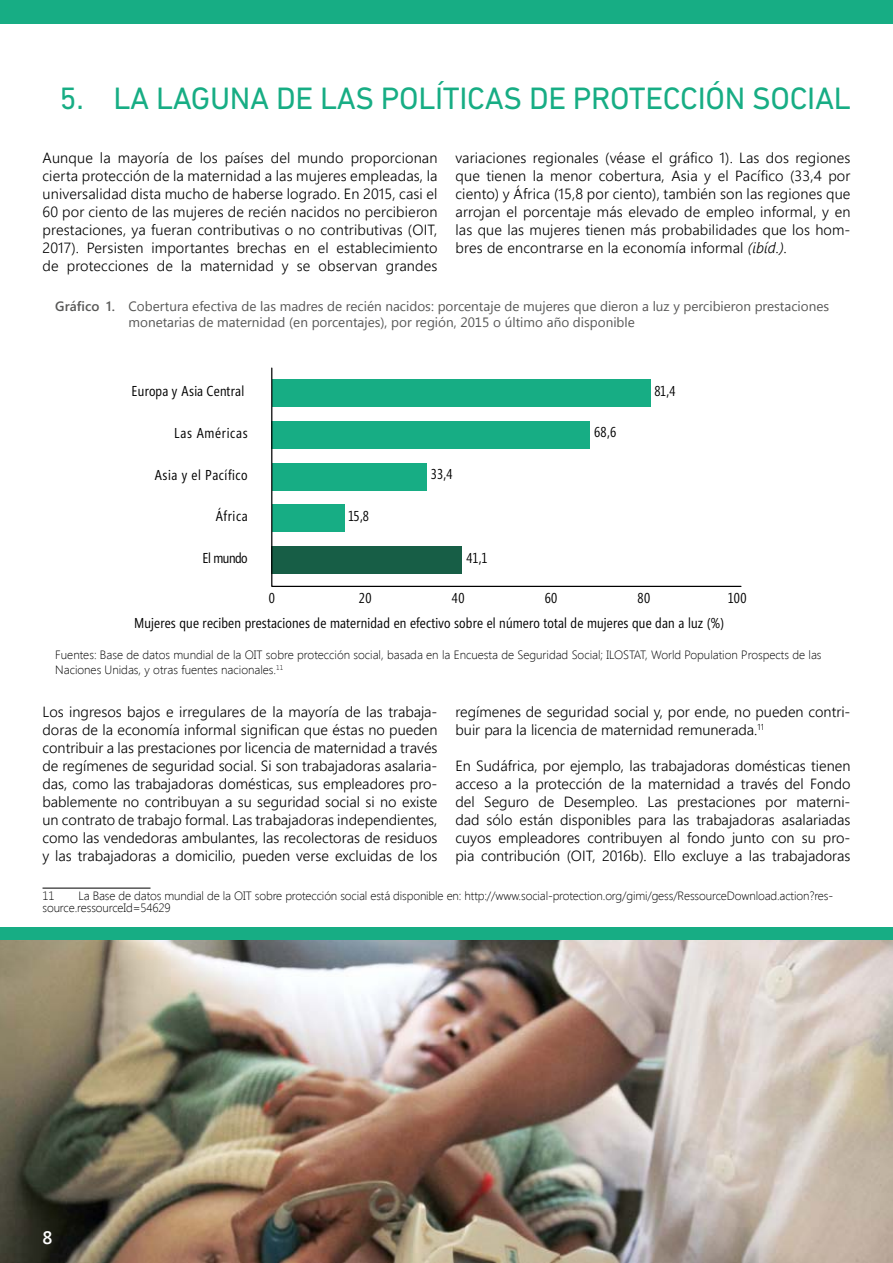
<style>
.page{position:relative;width:893px;height:1263px;background:#fff}
.page>*{position:absolute;margin:0;border:0;box-sizing:border-box;transform-origin:0 0}
.t1{font:31.5px "DIN Next LT Pro";letter-spacing:-.01em;color:#17ad84}
.t2{font:600 18px "Segoe UI";color:#fff}
.t3{font:300 14.7px/18px "Segoe UI";color:#000;text-align:justify}
.t4{font:14.25px "Segoe Condensed";letter-spacing:.015em;color:#000}
.t5{font:14.25px "Segoe Condensed";letter-spacing:.04em;color:#000}
.t6{font:14.25px "Segoe Condensed";letter-spacing:.05em;color:#000}
.t7{font:13.5px/16.2px "Segoe UI";color:#575756}
.t8{font:300 12px/14.4px "Segoe UI";letter-spacing:-.01em;color:#000}
.s1{font-style:italic;font-size:15px}
.s2{font-family:"Segoe WP";font-weight:600}
</style>
<div class="page">
<img style="left:0;top:939px;width:893px;height:324px">
<svg style="left:271px;top:367px;width:471px;height:220px"></svg>
<hr style="left:43px;top:888px;width:108px;height:1px;background:#000">
<div style="left:0;top:0;width:893px;height:23px;background:#17ad84"></div>
<div style="left:0;top:927px;width:893px;height:12px;background:#17ad84"></div>
<h1 class="t1" style="left:60px;top:80px;width:793px">5. LA LAGUNA DE LAS POLÍTICAS DE PROTECCIÓN SOCIAL</h1>
<p class="t3" style="left:43px;top:149px;width:397px">Aunque la mayoría de los países del mundo proporcionan cierta protección de la maternidad a las mujeres empleadas, la universalidad dista mucho de haberse logrado. En 2015, casi el 60 por ciento de las mujeres de recién nacidos no percibieron prestaciones, ya fueran contributivas o no contributivas (OIT, 2017). Persisten importantes brechas en el establecimiento de protecciones de la maternidad y se observan grandes</p>
<p class="t3" style="left:455px;top:149px;width:397px">variaciones regionales (véase el gráfico 1). Las dos regiones que tienen la menor cobertura, Asia y el Pacífico (33,4 por ciento) y África (15,8 por ciento), también son las regiones que arrojan el porcentaje más elevado de empleo informal, y en las que las mujeres tienen más probabilidades que los hom&shy;bres de encontrarse en la economía informal <span class="s1">(ibíd.).</span></p>
<p class="t7" style="left:128px;top:297px;width:702px;text-indent:-73px"><span class="s2">Gráfico 1.</span> Cobertura efectiva de las madres de recién nacidos: porcentaje de mujeres que dieron a luz y percibieron prestaciones monetarias de maternidad (en porcentajes), por región, 2015 o último año disponible</p>
<p class="t4" style="left:131px;top:383px;width:115px">Europa y Asia Central</p>
<p class="t4" style="left:654px;top:382px;width:23px">81,4</p>
<p class="t6" style="left:174px;top:425px;width:75px">Las Américas</p>
<p class="t4" style="left:594px;top:424px;width:24px">68,6</p>
<p class="t5" style="left:155px;top:466px;width:94px">Asia y el Pacífico</p>
<p class="t4" style="left:431px;top:466px;width:23px">33,4</p>
<p class="t4" style="left:216px;top:508px;width:34px">África</p>
<p class="t4" style="left:348px;top:508px;width:22px">15,8</p>
<p class="t4" style="left:202px;top:550px;width:47px">El mundo</p>
<p class="t4" style="left:466px;top:549px;width:23px">41,1</p>
<p class="t4" style="left:269px;top:590px;width:8px">0</p>
<p class="t4" style="left:359px;top:590px;width:14px">20</p>
<p class="t4" style="left:452px;top:590px;width:14px">40</p>
<p class="t4" style="left:545px;top:590px;width:14px">60</p>
<p class="t4" style="left:638px;top:590px;width:14px">80</p>
<p class="t4" style="left:728px;top:590px;width:20px">100</p>
<p class="t4" style="left:134px;top:615px;width:592px">Mujeres que reciben prestaciones de maternidad en efectivo sobre el número total de mujeres que dan a luz (%)</p>
<p class="t8" style="left:55px;top:647px;width:768px">Fuentes: Base de datos mundial de la OIT sobre protección social, basada en la Encuesta de Seguridad Social; ILOSTAT, World Population Prospects de las<br>Naciones Unidas, y otras fuentes nacionales.<sup>11</sup></p>
<p class="t3" style="left:43px;top:702px;width:397px">Los ingresos bajos e irregulares de la mayoría de las trabaja&shy;doras de la economía informal significan que éstas no pueden contribuir a las prestaciones por licencia de maternidad a través de regímenes de seguridad social. Si son trabajadoras asalaria&shy;das, como las trabajadoras domésticas, sus empleadores pro&shy;bablemente no contribuyan a su seguridad social si no existe un contrato de trabajo formal. Las trabajadoras independientes, como las vendedoras ambulantes, las recolectoras de residuos y las trabajadoras a domicilio, pueden verse excluidas de los</p>
<p class="t8" style="left:43px;top:888px;width:14px">11</p>
<p class="t3" style="left:455px;top:702px;width:396px">regímenes de seguridad social y, por ende, no pueden contri&shy;buir para la licencia de maternidad remunerada.<sup>11</sup></p>
<p class="t3" style="left:455px;top:756px;width:397px">En Sudáfrica, por ejemplo, las trabajadoras domésticas tienen acceso a la protección de la maternidad a través del Fondo del Seguro de Desempleo. Las prestaciones por materni&shy;dad sólo están disponibles para las trabajadoras asalariadas cuyos empleadores contribuyen al fondo junto con su pro&shy;pia contribución (OIT, 2016b). Ello excluye a las trabajadoras</p>
<p class="t8" style="left:43px;top:889px;width:792px;line-height:12px;text-indent:36px">La Base de datos mundial de la OIT sobre protección social está disponible en: http://www.social-protection.org/gimi/gess/RessourceDownload.action?res&shy;source.ressourceId=54629</p>
<p class="t2" style="left:43px;top:1225px;width:11px">8</p>
</div>
